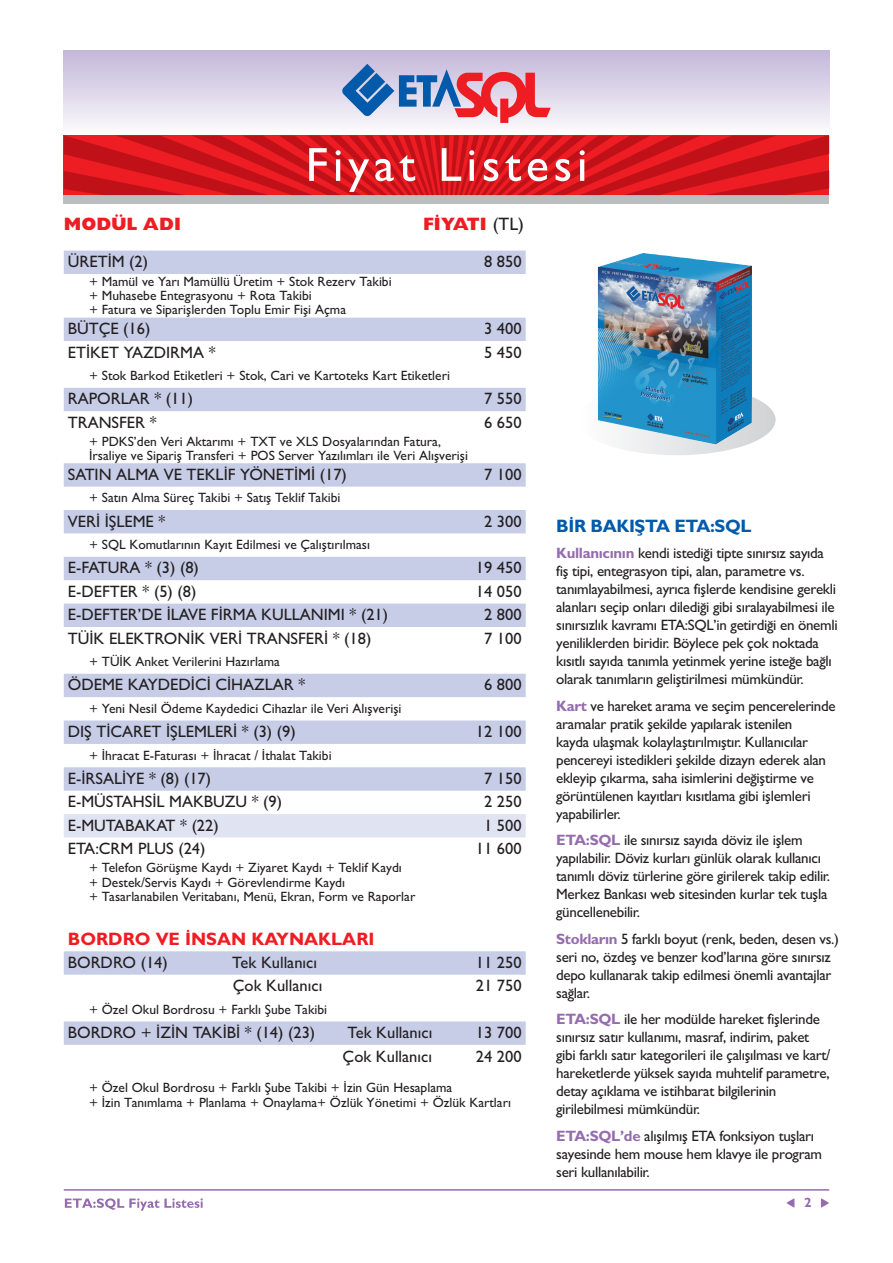
<style>
.page{position:relative;width:893px;height:1263px;background:#fff}
.page>*{position:absolute;margin:0;border:0;box-sizing:border-box;transform-origin:0 0}
.t1{font:18px "Gill Sans Bold Tr";color:#ee1d23}
.t2{font:18px "Gill Sans Extra Bold Tr";color:#ee1d23}
.t3{font:18px "Gill Sans Bold Tr";letter-spacing:-.02em;color:#015aaa}
.t4{font:16.5px "Gill Sans Normal Tr";color:#231f20}
.t5{font:15px/18px "Gill Sans Normal Tr";letter-spacing:-.02em;color:#231f20}
.t6{font:13.5px/14.2px "Gill Sans Normal Tr";color:#231f20}
.t7{font:13.5px "Gill Sans Bold Tr";color:#946cae}
.s1{font-family:"Gill Sans Normal Tr";color:#231f20}
.s2{font-family:"Gill Sans Bold Tr";color:#956cae}
</style>
<div class="page">
<svg style="left:65px;top:1198px;width:138px;height:13px"></svg>
<hr style="left:64px;top:1189px;width:765px;height:1px;background:#956cae">
<svg style="left:821px;top:1198px;width:8px;height:10px"></svg>
<svg style="left:786px;top:1198px;width:8px;height:10px"></svg>
<img style="left:598px;top:253px;width:154px;height:144px">
<svg style="left:597px;top:397px;width:179px;height:58px"></svg>
<div style="left:64px;top:50px;width:765px;height:86px;background:linear-gradient(to bottom,#c2b6d9,#fbfbfd)"></div>
<div style="left:64px;top:144px;width:765px;height:60px;background:#bcbdc0"></div>
<svg style="left:342px;top:64px;width:209px;height:59px;background:#b59ab6"></svg>
<svg style="left:64px;top:136px;width:765px;height:59px;background:#d72128"></svg>
<svg style="left:64px;top:251px;width:462px;height:794px"></svg>
<div style="left:64px;top:814px;width:462px;height:23px;background:#e0e4f2"></div>
<p class="t2" style="left:64px;top:214px;width:119px">MODÜL ADI</p>
<p class="t2" style="left:423px;top:214px;width:103px">FİYATI <span class="s1">(TL)</span></p>
<p class="t4" style="left:68px;top:252px;width:82px">ÜRETİM (2)</p>
<p class="t4" style="left:484px;top:252px;width:39px">8 850</p>
<p class="t6" style="left:89px;top:274px;width:304px">+ Mamül ve Yarı Mamüllü Üretim + Stok Rezerv Takibi + Muhasebe Entegrasyonu + Rota Takibi<br>+ Fatura ve Siparişlerden Toplu Emir Fişi Açma</p>
<p class="t4" style="left:68px;top:319px;width:84px">BÜTÇE (16)</p>
<p class="t4" style="left:484px;top:319px;width:39px">3 400</p>
<p class="t4" style="left:68px;top:343px;width:149px">ETİKET YAZDIRMA *</p>
<p class="t4" style="left:484px;top:343px;width:39px">5 450</p>
<p class="t6" style="left:89px;top:368px;width:362px">+ Stok Barkod Etiketleri + Stok, Cari ve Kartoteks Kart Etiketleri</p>
<p class="t4" style="left:68px;top:389px;width:127px">RAPORLAR * (11)</p>
<p class="t4" style="left:484px;top:389px;width:39px">7 550</p>
<p class="t4" style="left:68px;top:413px;width:90px">TRANSFER *</p>
<p class="t4" style="left:484px;top:413px;width:39px">6 650</p>
<p class="t6" style="left:89px;top:435px;width:380px;line-height:13.5px">+ PDKS’den Veri Aktarımı + TXT ve XLS Dosyalarından Fatura,<br>İrsaliye ve Sipariş Transferi + POS Server Yazılımları ile Veri Alışverişi</p>
<p class="t4" style="left:68px;top:465px;width:281px">SATIN ALMA VE TEKLİF YÖNETİMİ (17)</p>
<p class="t4" style="left:484px;top:465px;width:39px">7 100</p>
<p class="t6" style="left:89px;top:490px;width:253px">+ Satın Alma Süreç Takibi + Satış Teklif Takibi</p>
<p class="t4" style="left:68px;top:512px;width:99px">VERİ İŞLEME *</p>
<p class="t4" style="left:484px;top:512px;width:39px">2 300</p>
<p class="t6" style="left:89px;top:537px;width:283px">+ SQL Komutlarının Kayıt Edilmesi ve Çalıştırılması</p>
<p class="t4" style="left:68px;top:558px;width:133px">E-FATURA * (3) (8)</p>
<p class="t4" style="left:476px;top:558px;width:47px">19 450</p>
<p class="t4" style="left:68px;top:582px;width:130px">E-DEFTER * (5) (8)</p>
<p class="t4" style="left:476px;top:582px;width:47px">14 050</p>
<p class="t4" style="left:68px;top:605px;width:322px">E-DEFTER’DE İLAVE FİRMA KULLANIMI * (21)</p>
<p class="t4" style="left:484px;top:605px;width:39px">2 800</p>
<p class="t4" style="left:68px;top:628px;width:305px">TÜİK ELEKTRONİK VERİ TRANSFERİ * (18)</p>
<p class="t4" style="left:484px;top:628px;width:39px">7 100</p>
<p class="t6" style="left:89px;top:654px;width:192px">+ TÜİK Anket Verilerini Hazırlama</p>
<p class="t4" style="left:68px;top:675px;width:239px">ÖDEME KAYDEDİCİ CİHAZLAR *</p>
<p class="t4" style="left:484px;top:675px;width:39px">6 800</p>
<p class="t6" style="left:89px;top:701px;width:314px">+ Yeni Nesil Ödeme Kaydedici Cihazlar ile Veri Alışverişi</p>
<p class="t4" style="left:68px;top:722px;width:229px">DIŞ TİCARET İŞLEMLERİ * (3) (9)</p>
<p class="t4" style="left:476px;top:722px;width:47px">12 100</p>
<p class="t6" style="left:89px;top:748px;width:244px">+ İhracat E-Faturası + İhracat / İthalat Takibi</p>
<p class="t4" style="left:68px;top:769px;width:145px">E-İRSALİYE * (8) (17)</p>
<p class="t4" style="left:484px;top:769px;width:39px">7 150</p>
<p class="t4" style="left:68px;top:792px;width:216px">E-MÜSTAHSİL MAKBUZU * (9)</p>
<p class="t4" style="left:484px;top:792px;width:39px">2 250</p>
<p class="t4" style="left:68px;top:816px;width:152px">E-MUTABAKAT * (22)</p>
<p class="t4" style="left:484px;top:816px;width:39px">1 500</p>
<p class="t4" style="left:68px;top:839px;width:139px">ETA:CRM PLUS (24)</p>
<p class="t4" style="left:476px;top:839px;width:47px">11 600</p>
<p class="t6" style="left:89px;top:861px;width:328px">+ Telefon Görüşme Kaydı + Ziyaret Kaydı + Teklif Kaydı<br>+ Destek/Servis Kaydı + Görevlendirme Kaydı<br>+ Tasarlanabilen Veritabanı, Menü, Ekran, Form ve Raporlar</p>
<p class="t1" style="left:68px;top:928px;width:308px">BORDRO VE İNSAN KAYNAKLARI</p>
<p class="t4" style="left:68px;top:953px;width:102px">BORDRO (14)</p>
<p class="t4" style="left:232px;top:953px;width:86px">Tek Kullanıcı</p>
<p class="t4" style="left:476px;top:953px;width:47px">11 250</p>
<p class="t4" style="left:233px;top:976px;width:91px">Çok Kullanıcı</p>
<p class="t4" style="left:476px;top:976px;width:47px">21 750</p>
<p class="t6" style="left:89px;top:1002px;width:240px">+ Özel Okul Bordrosu + Farklı Şube Takibi</p>
<p class="t4" style="left:68px;top:1023px;width:249px">BORDRO + İZİN TAKİBİ * (14) (23)</p>
<p class="t4" style="left:347px;top:1023px;width:86px">Tek Kullanıcı</p>
<p class="t4" style="left:476px;top:1023px;width:47px">13 700</p>
<p class="t4" style="left:343px;top:1046px;width:91px">Çok Kullanıcı</p>
<p class="t4" style="left:476px;top:1046px;width:47px">24 200</p>
<p class="t6" style="left:89px;top:1080px;width:423px;line-height:15px">+ Özel Okul Bordrosu + Farklı Şube Takibi + İzin Gün Hesaplama<br>+ İzin Tanımlama + Planlama + Onaylama+ Özlük Yönetimi + Özlük Kartları</p>
<p class="t3" style="left:556px;top:515px;width:197px">BİR BAKIŞTA ETA:SQL</p>
<p class="t5" style="left:556px;top:544px;width:283px"><span class="s2">Kullanıcının</span> kendi istediği tipte sınırsız sayıda fiş tipi, entegrasyon tipi, alan, parametre vs. tanımlayabilmesi, ayrıca fişlerde kendisine gerekli alanları seçip onları dilediği gibi sıralayabilmesi ile sınırsızlık kavramı ETA:SQL’in getirdiği en önemli yeniliklerden biridir. Böylece pek çok noktada kısıtlı sayıda tanımla yetinmek yerine isteğe bağlı olarak tanımların geliştirilmesi mümkündür.</p>
<p class="t5" style="left:556px;top:696px;width:281px"><span class="s2">Kart</span> ve hareket arama ve seçim pencerelerinde aramalar pratik şekilde yapılarak istenilen<br>kayda ulaşmak kolaylaştırılmıştır. Kullanıcılar pencereyi istedikleri şekilde dizayn ederek alan ekleyip çıkarma, saha isimlerini değiştirme ve görüntülenen kayıtları kısıtlama gibi işlemleri yapabilirler.</p>
<p class="t5" style="left:556px;top:831px;width:275px"><span class="s2">ETA:SQL</span> ile sınırsız sayıda döviz ile işlem yapılabilir. Döviz kurları günlük olarak kullanıcı tanımlı döviz türlerine göre girilerek takip edilir.<br>Merkez Bankası web sitesinden kurlar tek tuşla güncellenebilir.</p>
<p class="t5" style="left:556px;top:929px;width:284px"><span class="s2">Stokların</span> 5 farklı boyut (renk, beden, desen vs.) seri no, özdeş ve benzer kod’larına göre sınırsız depo kullanarak takip edilmesi önemli avantajlar sağlar.</p>
<p class="t5" style="left:556px;top:1010px;width:276px"><span class="s2">ETA:SQL</span> ile her modülde hareket fişlerinde sınırsız satır kullanımı, masraf, indirim, paket gibi farklı satır kategorileri ile çalışılması ve kart/ hareketlerde yüksek sayıda muhtelif parametre, detay açıklama ve istihbarat bilgilerinin girilebilmesi mümkündür.</p>
<p class="t5" style="left:556px;top:1126px;width:267px"><span class="s2">ETA:SQL’de</span> alışılmış ETA fonksiyon tuşları sayesinde hem mouse hem klavye ile program seri kullanılabilir.</p>
<p class="t7" style="left:804px;top:1195px;width:9px">2</p>
</div>
